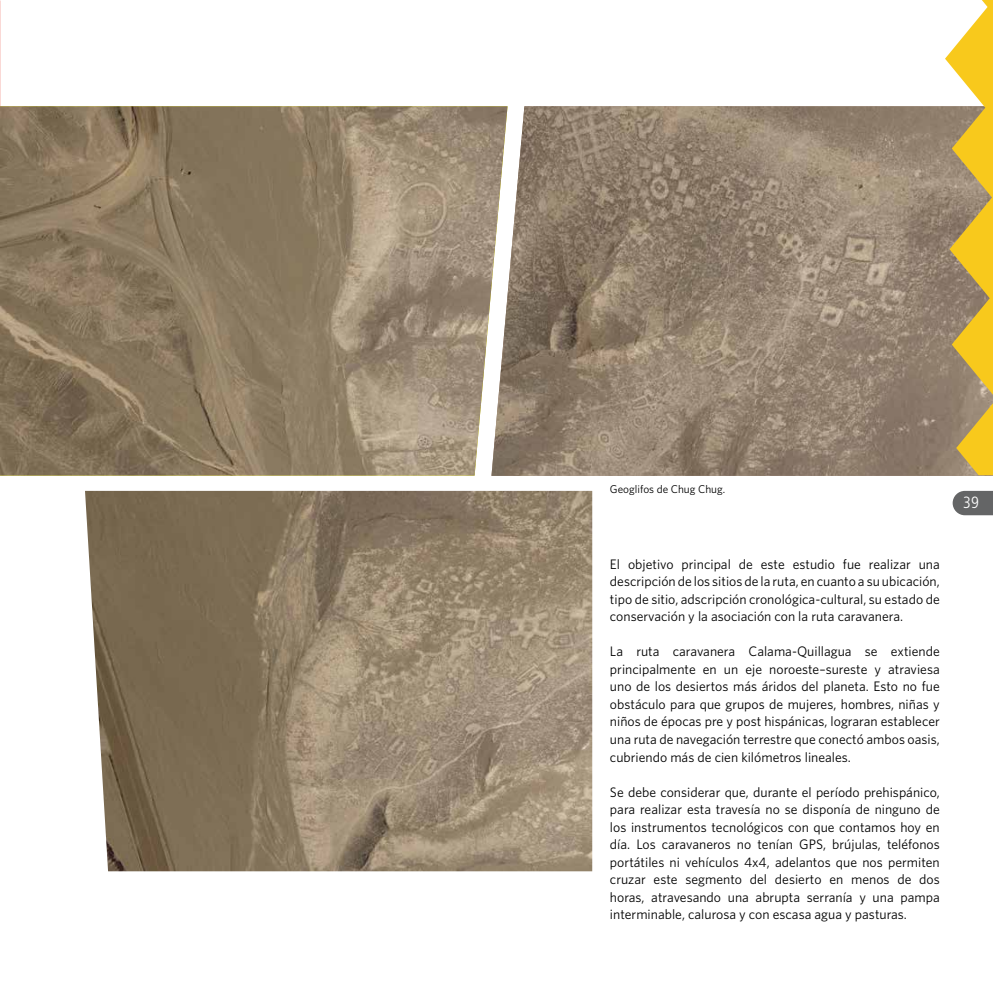
<style>
.page{position:relative;width:993px;height:993px;background:#fff}
.page>*{position:absolute;margin:0;border:0;box-sizing:border-box;transform-origin:0 0}
.t1{font:300 condensed 16.25px "Frutiger LT Std";color:#fff}
.t2{font:13.75px/17.5px "Whitney";color:#000;text-align:justify}
.t3{font:11.25px "Whitney";color:#000}
</style>
<div class="page">
<svg style="left:952px;top:490px;width:40px;height:25px"></svg>
<img style="left:0;top:106px;width:491px;height:369px">
<img style="left:85px;top:490px;width:507px;height:381px">
<img style="left:491px;top:106px;width:453px;height:369px">
<svg style="left:944px;top:0;width:48px;height:475px;background:#ccaf5a"></svg>
<p class="t3" style="left:609px;top:482px;width:117px">Geoglifos de Chug Chug.</p>
<p class="t2" style="left:609px;top:554px;width:331px">El objetivo principal de este estudio fue realizar una descripción de los sitios de la ruta, en cuanto a su ubicación, tipo de sitio, adscripción cronológica-cultural, su estado de conservación y la asociación con la ruta caravanera.</p>
<p class="t2" style="left:609px;top:642px;width:331px">La ruta caravanera Calama-Quillagua se extiende principalmente en un eje noroeste–sureste y atraviesa uno de los desiertos más áridos del planeta. Esto no fue obstáculo para que grupos de mujeres, hombres, niñas y niños de épocas pre y post hispánicas, lograran establecer una ruta de navegación terrestre que conectó ambos oasis, cubriendo más de cien kilómetros lineales.</p>
<p class="t2" style="left:609px;top:782px;width:331px">Se debe considerar que, durante el período prehispánico, para realizar esta travesía no se disponía de ninguno de los instrumentos tecnológicos con que contamos hoy en día. Los caravaneros no tenían GPS, brújulas, teléfonos portátiles ni vehículos 4x4, adelantos que nos permiten cruzar este segmento del desierto en menos de dos horas, atravesando una abrupta serranía y una pampa interminable, calurosa y con escasa agua y pasturas.</p>
<p class="t1" style="left:962px;top:493px;width:17px">39</p>
</div>
